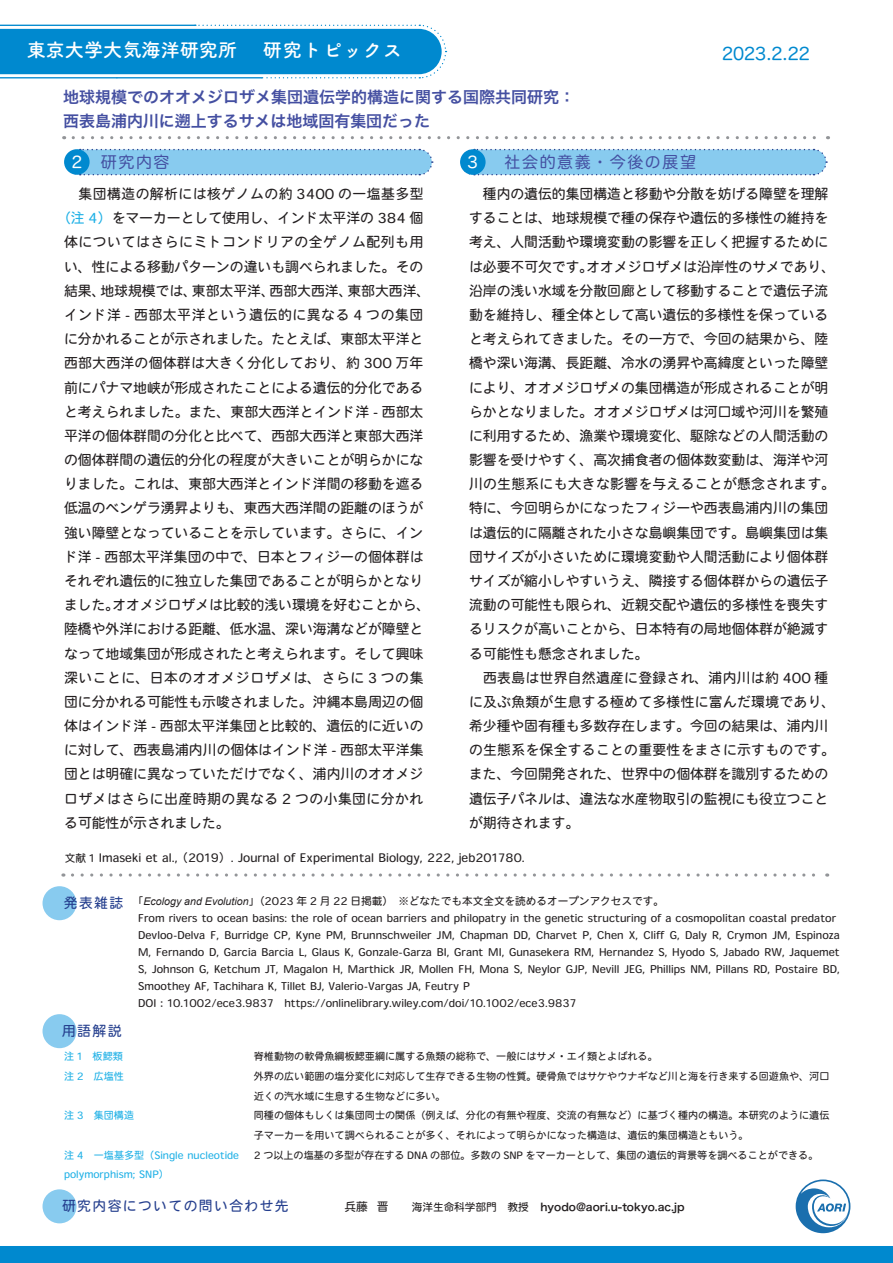
<style>
.page{position:relative;width:893px;height:1263px;background:#fff}
.page>*{position:absolute;margin:0;border:0;box-sizing:border-box;transform-origin:0 0}
.t1{font:700 19.2px "Tsuku A Rd Gothic";color:#fff}
.t2{font:700 19.2px "Tsuku A Rd Gothic";letter-spacing:.05em;color:#fff}
.t3{font:16.95px "Hira Maru Pro W4";color:#0089cf}
.t4{font:15.9px/23.4px "Hira Kaku Pro N W6";letter-spacing:.005em;color:#444fa1}
.t5{font:15.9px "Hira Maru Pro W4";letter-spacing:.1em;color:#444fa1}
.t6{font:15.9px "Hira Maru Pro W4";color:#fff}
.t7{font:13.8px/24.2px "Heisei Maru Go Std W4";color:#231f20}
.t8{font:13.8px "Heisei Maru Go Std W4";letter-spacing:.04em;color:#231f20}
.t9{font:13.8px "Heisei Maru Go Std W4";letter-spacing:.035em;color:#231f20}
.t10{font:13.8px "Heisei Maru Go Std W4";letter-spacing:.02em;color:#231f20}
.t11{font:13.8px "Heisei Maru Go Std W4";letter-spacing:.1em;color:#253f8e}
.t12{font:11.7px "Heisei Maru Go Std W4";color:#231f20}
.t13{font:10.65px/17px "Heisei Maru Go Std W4";color:#231f20}
.t14{font:10.65px "Hira Kaku Pro N W6";color:#231f20}
.t15{font:10.05px/19.6px "Heisei Maru Go Std W4";color:#231f20}
.t16{font:10.05px/19.6px "Heisei Maru Go Std W4";color:#21b1e6}
.s1{color:#fff}
.s2{color:#21b1e6}
.s3{font-size:10.65px}
.s4{font-family:"Arial";font-style:italic}
.s5{font-family:"Heisei Maru Go Std W4";font-size:11.7px}
.s6{font-family:"Heisei Maru Go Std W4"}
.s7{font-family:"Hira Kaku Pro W6"}
</style>
<div class="page">
<div style="left:0;top:1246px;width:893px;height:17px;background:#0089cf"></div>
<svg style="left:796px;top:1179px;width:54px;height:54px"></svg>
<div style="left:43px;top:1189px;width:34px;height:34px;background:#88cbef;border-radius:50%"></div>
<div style="left:43px;top:1014px;width:34px;height:34px;background:#88cbef;border-radius:50%"></div>
<div style="left:43px;top:886px;width:34px;height:34px;background:#88cbef;border-radius:50%"></div>
<svg style="left:72px;top:873px;width:756px;height:4px"></svg>
<svg style="left:460px;top:148px;width:367px;height:28px;background:#92cdee"></svg>
<div style="left:460px;top:149px;width:26px;height:26px;background:#0089cf;border-radius:50%"></div>
<svg style="left:73px;top:136px;width:755px;height:3px"></svg>
<svg style="left:0;top:24px;width:447px;height:55px;background:#299cd6"></svg>
<svg style="left:70px;top:148px;width:363px;height:28px;background:#91ccee"></svg>
<div style="left:64px;top:149px;width:26px;height:26px;background:#0089cf;border-radius:50%"></div>
<h1 class="t1" style="left:27px;top:35px;width:212px">東京大学大気海洋研究所</h1>
<h1 class="t2" style="left:263px;top:35px;width:141px">研究トピックス</h1>
<p class="t3" style="left:722px;top:39px;width:89px">2023.2.22</p>
<p class="t4" style="left:63px;top:85px;width:513px">地球規模でのオオメジロザメ集団遺伝学的構造に関する国際共同研究：西表島浦内川に遡上するサメは地域固有集団だった</p>
<p class="t5" style="left:72px;top:148px;width:99px"><span class="s1">2</span> 研究内容</p>
<p class="t9" style="left:64px;top:185px;width:361px">　集団構造の解析には核ゲノムの約 3400 の一塩基多型</p>
<p class="t7" style="left:57px;top:206px;width:368px"><span class="s2">（注 4）</span>をマーカーとして使用し、インド太平洋の 384 個</p>
<p class="t8" style="left:64px;top:233px;width:361px">体についてはさらにミトコンドリアの全ゲノム配列も用</p>
<p class="t7" style="left:64px;top:254px;width:361px">い、性による移動パターンの違いも調べられました。その</p>
<p class="t7" style="left:64px;top:279px;width:368px">結果、地球規模では、東部太平洋、西部大西洋、東部大西洋、</p>
<p class="t8" style="left:64px;top:305px;width:361px">インド洋 - 西部太平洋という遺伝的に異なる 4 つの集団</p>
<p class="t7" style="left:64px;top:327px;width:361px">に分かれることが示されました。たとえば、東部太平洋と</p>
<p class="t10" style="left:64px;top:354px;width:361px">西部大西洋の個体群は大きく分化しており、約 300 万年</p>
<p class="t7" style="left:64px;top:375px;width:361px">前にパナマ地峡が形成されたことによる遺伝的分化である</p>
<p class="t7" style="left:64px;top:399px;width:361px">と考えられました。また、東部大西洋とインド洋 - 西部太</p>
<p class="t7" style="left:64px;top:424px;width:361px">平洋の個体群間の分化と比べて、西部大西洋と東部大西洋</p>
<p class="t7" style="left:64px;top:448px;width:361px">の個体群間の遺伝的分化の程度が大きいことが明らかにな</p>
<p class="t7" style="left:64px;top:472px;width:361px">りました。これは、東部大西洋とインド洋間の移動を遮る</p>
<p class="t7" style="left:64px;top:496px;width:361px">低温のベンゲラ湧昇よりも、東西大西洋間の距離のほうが</p>
<p class="t7" style="left:64px;top:520px;width:361px">強い障壁となっていることを示しています。さらに、イン</p>
<p class="t7" style="left:64px;top:545px;width:361px">ド洋 - 西部太平洋集団の中で、日本とフィジーの個体群は</p>
<p class="t7" style="left:64px;top:569px;width:361px">それぞれ遺伝的に独立した集団であることが明らかとなり</p>
<p class="t7" style="left:64px;top:593px;width:368px">ました。オオメジロザメは比較的浅い環境を好むことから、</p>
<p class="t7" style="left:64px;top:617px;width:361px">陸橋や外洋における距離、低水温、深い海溝などが障壁と</p>
<p class="t7" style="left:64px;top:641px;width:361px">なって地域集団が形成されたと考えられます。そして興味</p>
<p class="t8" style="left:64px;top:668px;width:361px">深いことに、日本のオオメジロザメは、さらに 3 つの集</p>
<p class="t7" style="left:64px;top:690px;width:361px">団に分かれる可能性も示唆されました。沖縄本島周辺の個</p>
<p class="t7" style="left:64px;top:714px;width:361px">体はインド洋 - 西部太平洋集団と比較的、遺伝的に近いの</p>
<p class="t7" style="left:64px;top:738px;width:361px">に対して、西表島浦内川の個体はインド洋 - 西部太平洋集</p>
<p class="t7" style="left:64px;top:762px;width:361px">団とは明確に異なっていただけでなく、浦内川のオオメジ</p>
<p class="t9" style="left:64px;top:789px;width:361px">ロザメはさらに出産時期の異なる 2 つの小集団に分かれ</p>
<p class="t7" style="left:64px;top:811px;width:167px">る可能性が示されました。</p>
<p class="t6" style="left:467px;top:148px;width:12px">3</p>
<p class="t5" style="left:505px;top:148px;width:193px">社会的意義・今後の展望</p>
<p class="t7" style="left:469px;top:182px;width:368px">　種内の遺伝的集団構造と移動や分散を妨げる障壁を理解することは、地球規模で種の保存や遺伝的多様性の維持を考え、人間活動や環境変動の影響を正しく把握するためには必要不可欠です。オオメジロザメは沿岸性のサメであり、沿岸の浅い水域を分散回廊として移動することで遺伝子流動を維持し、種全体として高い遺伝的多様性を保っていると考えられてきました。その一方で、今回の結果から、陸橋や深い海溝、長距離、冷水の湧昇や高緯度といった障壁により、オオメジロザメの集団構造が形成されることが明らかとなりました。オオメジロザメは河口域や河川を繁殖に利用するため、漁業や環境変化、駆除などの人間活動の影響を受けやすく、高次捕食者の個体数変動は、海洋や河川の生態系にも大きな影響を与えることが懸念されます。特に、今回明らかになったフィジーや西表島浦内川の集団は遺伝的に隔離された小さな島嶼集団です。島嶼集団は集団サイズが小さいために環境変動や人間活動により個体群サイズが縮小しやすいうえ、隣接する個体群からの遺伝子流動の可能性も限られ、近親交配や遺伝的多様性を喪失するリスクが高いことから、日本特有の局地個体群が絶滅する可能性も懸念されました。<br>　西表島は世界自然遺産に登録され、浦内川は約 400 種に及ぶ魚類が生息する極めて多様性に富んだ環境であり、希少種や固有種も多数存在します。今回の結果は、浦内川の生態系を保全することの重要性をまさに示すものです。また、今回開発された、世界中の個体群を識別するための遺伝子パネルは、違法な水産物取引の監視にも役立つことが期待されます。</p>
<p class="t12" style="left:65px;top:850px;width:461px"><span class="s3">文献 1</span> Imaseki et al., （2019）. Journal of Experimental Biology, 222, jeb201780.</p>
<p class="t11" style="left:64px;top:893px;width:61px">発表雑誌</p>
<p class="t11" style="left:62px;top:1021px;width:61px">用語解説</p>
<p class="t13" style="left:138px;top:893px;width:710px;text-indent:-5px">「<span class="s4">Ecology and Evolution</span>」（2023 年 2 月 22 日掲載）　※どなたでも本文全文を読めるオープンアクセスです。<br>From rivers to ocean basins: the role of ocean barriers and philopatry in the genetic structuring of a cosmopolitan coastal predator　Devloo-Delva F, Burridge CP, Kyne PM, Brunnschweiler JM, Chapman DD, Charvet P, Chen X, Cliff G, Daly R, Crymon JM, Espinoza M, Fernando D, Garcia Barcia L, Glaus K, Gonzale-Garza BI, Grant MI, Gunasekera RM, Hernandez S, Hyodo S, Jabado RW, Jaquemet S, Johnson G, Ketchum JT, Magalon H, Marthick JR, Mollen FH, Mona S, Neylor GJP, Nevill JEG, Phillips NM, Pillans RD, Postaire BD, Smoothey AF, Tachihara K, Tillet BJ, Valerio-Vargas JA, Feutry P　　<br>DOI：10.1002/ece3.9837　https://onlinelibrary.wiley.com/doi/10.1002/ece3.9837</p>
<p class="t16" style="left:64px;top:1047px;width:61px">注 1　板鰓類注 2　広塩性</p>
<p class="t16" style="left:64px;top:1106px;width:72px">注 3　集団構造</p>
<p class="t16" style="left:64px;top:1145px;width:177px">注 4　一塩基多型（Single nucleotide polymorphism; SNP）</p>
<p class="t15" style="left:254px;top:1047px;width:577px">脊椎動物の軟骨魚綱板鰓亜綱に属する魚類の総称で、一般にはサメ・エイ類とよばれる。<br>外界の広い範囲の塩分変化に対応して生存できる生物の性質。硬骨魚ではサケやウナギなど川と海を行き来する回遊魚や、河口近くの汽水域に生息する生物などに多い。<br>同種の個体もしくは集団同士の関係（例えば、分化の有無や程度、交流の有無など）に基づく種内の構造。本研究のように遺伝子マーカーを用いて調べられることが多く、それによって明らかになった構造は、遺伝的集団構造ともいう。<br>2 つ以上の塩基の多型が存在する DNA の部位。多数の SNP をマーカーとして、集団の遺伝的背景等を調べることができる。</p>
<p class="t11" style="left:62px;top:1196px;width:228px">研究内容についての問い合わせ先</p>
<p class="t14" style="left:344px;top:1197px;width:342px"><span class="s5">兵藤 晋　　</span><span class="s6">海洋生命科学部門　教授</span> hyodo@aori.u-tokyo.<span class="s7">ac.jp</span></p>
</div>
